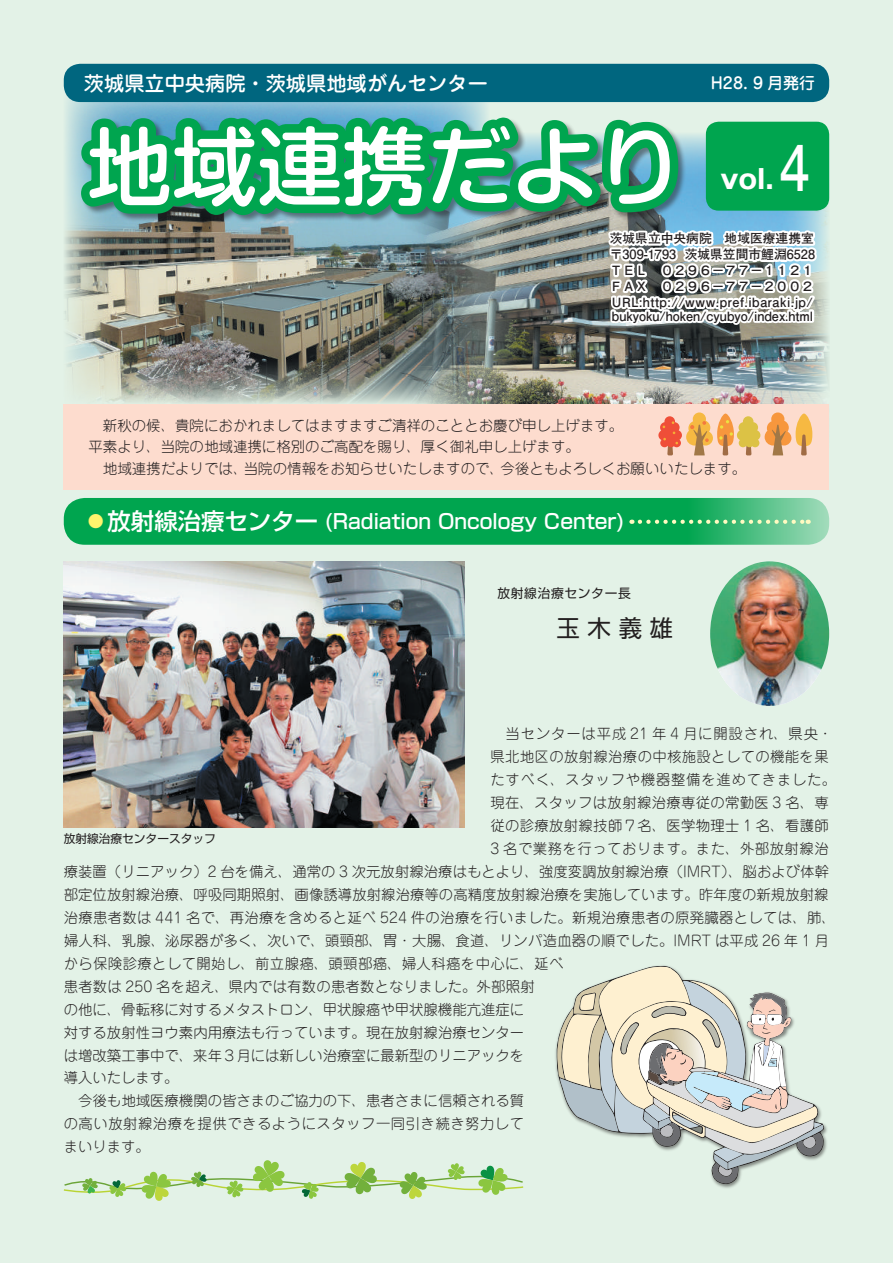
<style>
.page{position:relative;width:893px;height:1263px;background:#e3f2e7}
.page>*{position:absolute;margin:0;border:0;box-sizing:border-box;transform-origin:0 0}
.t1{font:500 85.05px "Shin M Go Pro";color:#fff}
.t2{font:700 26.55px "Gothic MB101 Pro";color:#fff}
.t3{font:23.4px "Shin Go Pro";color:#231f20}
.t4{font:500 20.25px "Shin Go Pro";color:#fff}
.t5{font:500 20.25px "Jun 34 Pro";color:#fff}
.t6{font:500 15.9px "Jun 34 Pro";color:#fff}
.t7{font:300 14.4px/21.3px "Jun 101 Pro";letter-spacing:.005em;color:#231f20}
.t8{font:300 14.4px "Jun 101 Pro";letter-spacing:.025em;color:#231f20}
.t9{font:300 14.4px "Jun 101 Pro";letter-spacing:.035em;color:#231f20}
.t10{font:300 14.4px "Jun 101 Pro";letter-spacing:.03em;color:#231f20}
.t11{font:300 14.4px "Jun 101 Pro";letter-spacing:.06em;color:#231f20}
.t12{font:300 14.4px "Jun 101 Pro";letter-spacing:.055em;color:#231f20}
.t13{font:700 12.75px/15.9px "Futo Go B101 Pro";color:#231f20;text-align:justify}
.t14{font:12.75px "Shin Go Pro";letter-spacing:.05em;color:#231f20}
.t15{font:11.7px "Shin Go Pro";color:#231f20}
.s1{font-weight:500;font-size:58.5px}
.s2{font-size:23.4px;color:#fff46d}
.s3{font-size:23.4px}
</style>
<div class="page">
<img style="left:64px;top:90px;width:425px;height:314px">
<img style="left:404px;top:202px;width:425px;height:202px">
<div style="left:64px;top:64px;width:765px;height:38px;background:#00667f;border-radius:16px"></div>
<div style="left:64px;top:404px;width:765px;height:86px;background:#fddcce"></div>
<div style="left:706px;top:122px;width:123px;height:89px;background:#00a54f;border-radius:13px"></div>
<img style="left:71px;top:103px;width:749px;height:229px">
<svg style="left:64px;top:498px;width:765px;height:47px;fill:#00a54f"></svg>
<svg style="left:640px;top:520px;width:169px;height:4px"></svg>
<img style="left:710px;top:561px;width:119px;height:145px">
<img style="left:64px;top:561px;width:401px;height:266px">
<svg style="left:658px;top:412px;width:154px;height:43px"></svg>
<svg style="left:557px;top:965px;width:268px;height:220px"></svg>
<svg style="left:64px;top:1160px;width:459px;height:41px"></svg>
<h3 class="t5" style="left:84px;top:67px;width:405px">茨城県立中央病院・茨城県地域がんセンター</h3>
<p class="t6" style="left:711px;top:70px;width:106px">H28. 9 月発行</p>
<h1 class="t1" style="left:87px;top:98px;width:597px">地域連携だより</h1>
<h2 class="t2" style="left:721px;top:156px;width:91px">vol. <span class="s1">4</span></h2>
<p class="t13" style="left:610px;top:229px;width:207px">茨城県立中央病院　地域医療連携室〒309-1793 茨城県笠間市鯉淵6528<br>ＴＥＬ　０２９６－７７－１１２１<br>ＦＡＸ　０２９６－７７－２００２<br>URL:http://www.pref.ibaraki.jp/</p>
<p class="t13" style="left:612px;top:306px;width:203px">bukyoku/hoken/cyubyo/index.html</p>
<p class="t7" style="left:88px;top:413px;width:659px">　新秋の候、貴院におかれましてはますますご清祥のこととお慶び申し上げます。<br>平素より、当院の地域連携に格別のご高配を賜り、厚く御礼申し上げます。<br>　地域連携だよりでは、当院の情報をお知らせいたしますので、今後ともよろしくお願いいたします。</p>
<h3 class="t4" style="left:84px;top:505px;width:543px"><span class="s2">◦</span><span class="s3">放射線治療センター</span> (Radiation Oncology Center)</h3>
<p class="t14" style="left:497px;top:583px;width:135px">放射線治療センター長</p>
<h3 class="t3" style="left:556px;top:609px;width:118px">玉 木 義 雄</h3>
<p class="t11" style="left:490px;top:722px;width:344px">　当センターは平成 21 年 4 月に開設され、県央・</p>
<p class="t8" style="left:490px;top:745px;width:340px">県北地区の放射線治療の中核施設としての機能を果</p>
<p class="t12" style="left:490px;top:768px;width:347px">たすべく、スタッフや機器整備を進めてきました。</p>
<p class="t8" style="left:490px;top:791px;width:340px">現在、スタッフは放射線治療専従の常勤医 3 名、専</p>
<p class="t8" style="left:490px;top:814px;width:340px">従の診療放射線技師７名、医学物理士 1 名、看護師</p>
<p class="t9" style="left:490px;top:837px;width:340px">3 名で業務を行っております。また、外部放射線治</p>
<p class="t7" style="left:64px;top:859px;width:767px">療装置（リニアック）2 台を備え、通常の 3 次元放射線治療はもとより、強度変調放射線治療（IMRT）、脳および体幹</p>
<p class="t7" style="left:64px;top:882px;width:766px">部定位放射線治療、呼吸同期照射、画像誘導放射線治療等の高精度放射線治療を実施しています。昨年度の新規放射線</p>
<p class="t8" style="left:64px;top:906px;width:773px">治療患者数は 441 名で、再治療を含めると延べ 524 件の治療を行いました。新規治療患者の原発臓器としては、肺、</p>
<p class="t7" style="left:64px;top:928px;width:767px">婦人科、乳腺、泌尿器が多く、次いで、頭頸部、胃・大腸、食道、リンパ造血器の順でした。IMRT は平成 26 年 1 月</p>
<p class="t10" style="left:64px;top:952px;width:501px">から保険診療として開始し、前立腺癌、頭頸部癌、婦人科癌を中心に、延べ</p>
<p class="t7" style="left:64px;top:974px;width:472px">患者数は 250 名を超え、県内では有数の患者数となりました。外部照射</p>
<p class="t7" style="left:64px;top:997px;width:462px">の他に、骨転移に対するメタストロン、甲状腺癌や甲状腺機能亢進症に</p>
<p class="t7" style="left:64px;top:1020px;width:462px">対する放射性ヨウ素内用療法も行っています。現在放射線治療センター</p>
<p class="t7" style="left:64px;top:1043px;width:462px">は増改築工事中で、来年３月には新しい治療室に最新型のリニアックを</p>
<p class="t7" style="left:64px;top:1066px;width:116px">導入いたします。</p>
<p class="t7" style="left:64px;top:1089px;width:462px">　今後も地域医療機関の皆さまのご協力の下、患者さまに信頼される質</p>
<p class="t9" style="left:64px;top:1112px;width:462px">の高い放射線治療を提供できるようにスタッフ一同引き続き努力して</p>
<p class="t7" style="left:64px;top:1134px;width:88px">まいります。</p>
<p class="t15" style="left:64px;top:829px;width:154px">放射線治療センタースタッフ</p>
</div>
